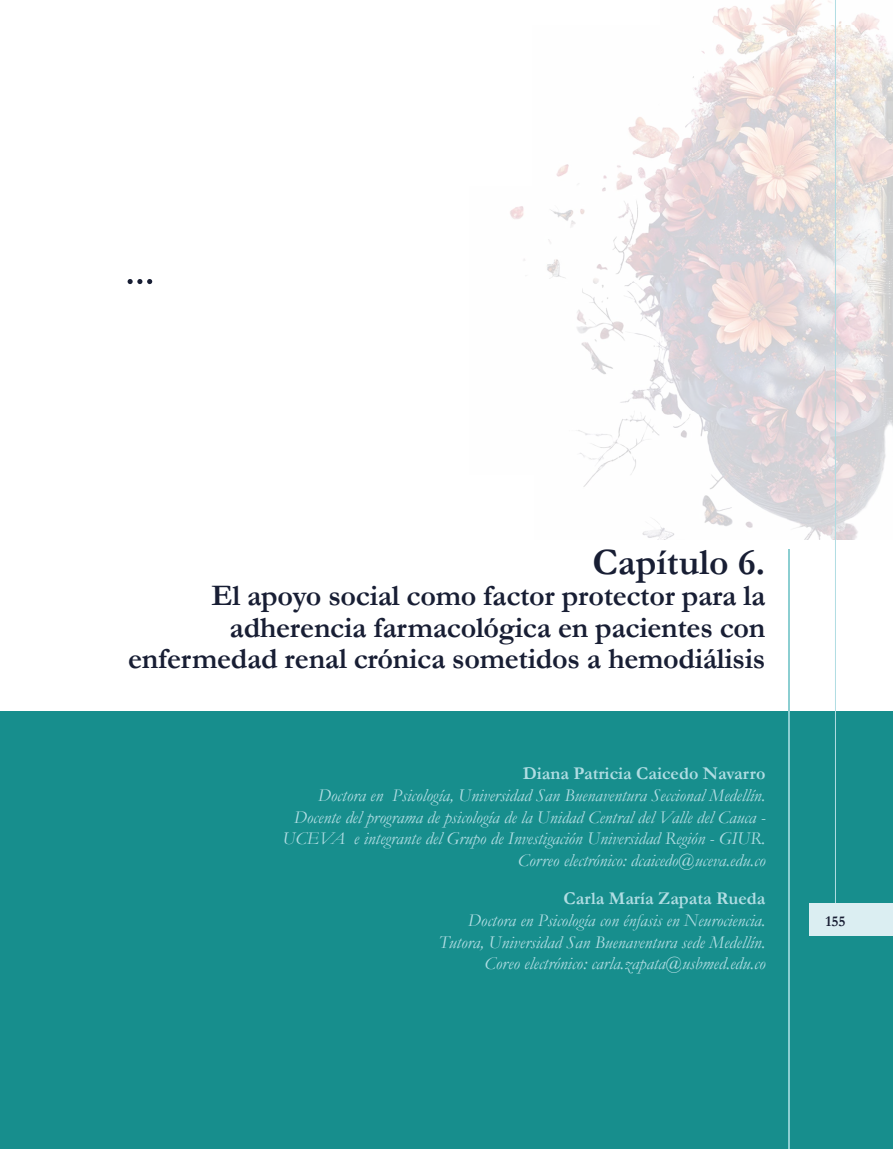
<style>
.page{position:relative;width:893px;height:1149px;background:#fff}
.page>*{position:absolute;margin:0;border:0;box-sizing:border-box;transform-origin:0 0}
.t1{font:700 37.5px "Garamond";color:#181e34}
.t2{font:700 30px/31.5px "Garamond";letter-spacing:-.01em;color:#181e34;text-align:right}
.t3{font:italic 18px/21.6px "Garamond";color:#b1dde3;text-align:right}
.t4{font:700 18px "Garamond";color:#b1dde3}
.t5{font:700 15px "Garamond";color:#181e34}
</style>
<div class="page">
<div style="left:0;top:711px;width:893px;height:437px;background:#178e8d"></div>
<hr style="left:788px;top:549px;width:2px;height:599px;background:#8bced1">
<img style="left:510px;top:0;width:383px;height:539px">
<svg style="left:128px;top:279px;width:24px;height:5px"></svg>
<hr style="left:835px;top:0;width:1px;height:902px;background:#b1dde3">
<div style="left:809px;top:902px;width:84px;height:33px;background:#dbeef2"></div>
<h1 class="t1" style="left:592px;top:536px;width:175px">Capítulo 6.</h1>
<h2 class="t2" style="left:128px;top:580px;width:639px">El apoyo social como factor protector para la adherencia farmacológica en pacientes con enfermedad renal crónica sometidos a hemodiálisis</h2>
<p class="t4" style="left:523px;top:761px;width:244px">Diana Patricia Caicedo Navarro</p>
<p class="t3" style="left:282px;top:783px;width:484px">Doctora en Psicología, Universidad San Buenaventura Seccional Medellín.<br>Docente del programa de psicología de la Unidad Central del Valle del Cauca - UCEVA e integrante del Grupo de Investigación Universidad Región - GIUR.<br>Correo electrónico: dcaicedo@uceva.edu.co</p>
<p class="t4" style="left:564px;top:886px;width:203px">Carla María Zapata Rueda</p>
<p class="t3" style="left:439px;top:908px;width:328px">Doctora en Psicología con énfasis en Neurociencia.<br>Tutora, Universidad San Buenaventura sede Medellín.<br>Coreo electrónico: carla.zapata@usbmed.edu.co</p>
<p class="t5" style="left:825px;top:910px;width:22px">155</p>
</div>
